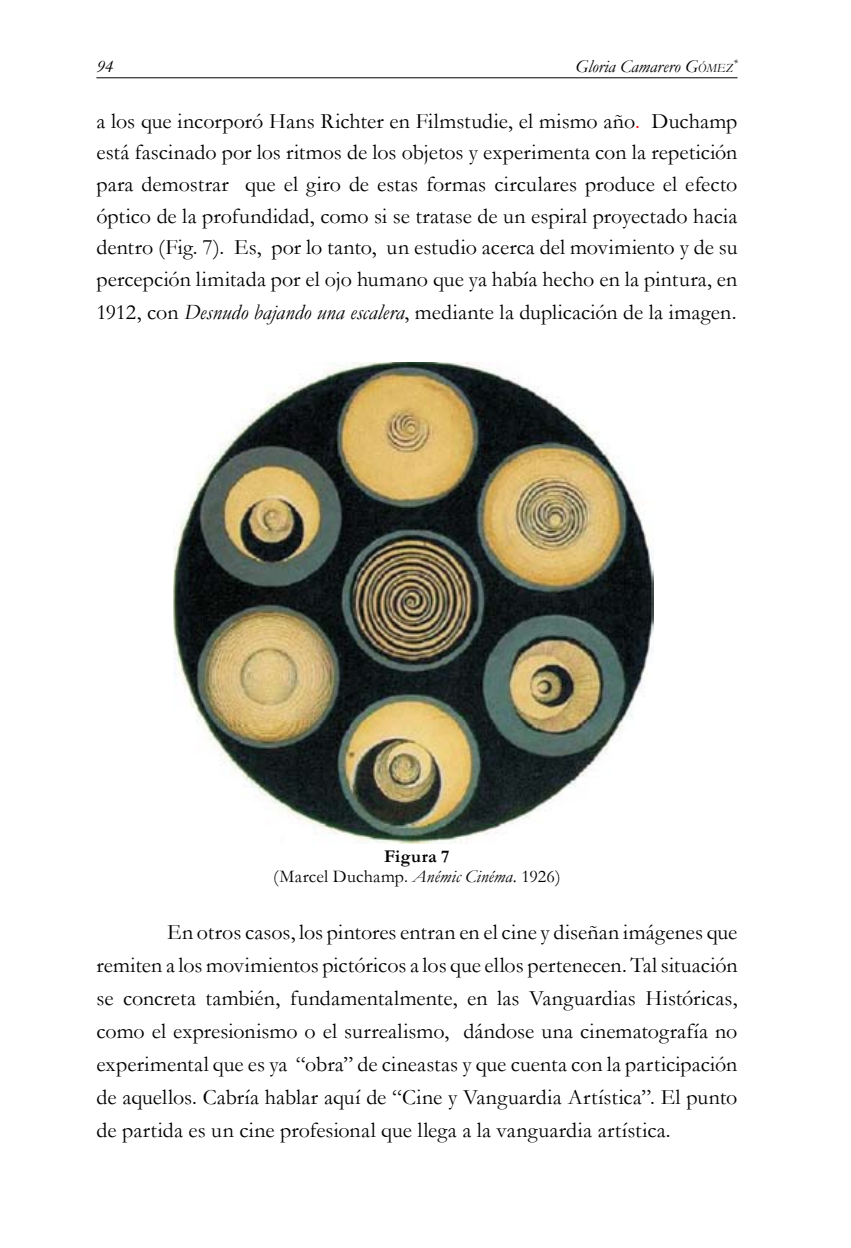
<style>
.page{position:relative;width:851px;height:1248px;background:#fff}
.page>*{position:absolute;margin:0;border:0;box-sizing:border-box;transform-origin:0 0}
.t1{font:22px/31.8px "Garamond";letter-spacing:.005em;color:#000;text-align:justify}
.t2{font:18px/20px "Garamond";letter-spacing:.015em;color:#000;text-align:center}
.t3{font:italic 18px "Garamond";color:#000}
.t4{font:italic 10.4px "Garamond";color:#000}
.s1{font-style:inherit}
.s2{font-size:12.6px}
.s3{color:#f00}
.s4{font-style:italic}
.s5{font-weight:700}
</style>
<div class="page">
<hr style="left:96px;top:77px;width:641px;height:1px;background:#000">
<img style="left:173px;top:363px;width:480px;height:480px">
<p class="t3" style="left:96px;top:54px;width:19px">94</p>
<p class="t3" style="left:575px;top:54px;width:159px">Gloria Camarero <span class="s1">G</span><span class="s2">ÓMEZ</span></p>
<p class="t4" style="left:733px;top:56px;width:6px">*</p>
<p class="t1" style="left:96px;top:104px;width:642px">a los que incorporó Hans Richter en Filmstudie, el mismo año<span class="s3">.</span> Duchamp está fascinado por los ritmos de los objetos y experimenta con la repetición para demostrar que el giro de estas formas circulares produce el efecto óptico de la profundidad, como si se tratase de un espiral proyectado hacia dentro (Fig. 7). Es, por lo tanto, un estudio acerca del movimiento y de su percepción limitada por el ojo humano que ya había hecho en la pintura, en 1912, con <span class="s4">Desnudo bajando una escalera</span>, mediante la duplicación de la imagen.</p>
<p class="t2" style="left:273px;top:845px;width:289px"><span class="s5">Figura 7<br></span>(Marcel Duchamp. <span class="s4">Anémic Cinéma.</span> 1926)</p>
<p class="t1" style="left:96px;top:915px;width:642px;line-height:33px;text-indent:71px">En otros casos, los pintores entran en el cine y diseñan imágenes que remiten a los movimientos pictóricos a los que ellos pertenecen. Tal situación se concreta también, fundamentalmente, en las Vanguardias Históricas, como el expresionismo o el surrealismo, dándose una cinematografía no experimental que es ya “obra” de cineastas y que cuenta con la participación de aquellos. Cabría hablar aquí de “Cine y Vanguardia Artística”. El punto de partida es un cine profesional que llega a la vanguardia artística.</p>
</div>
